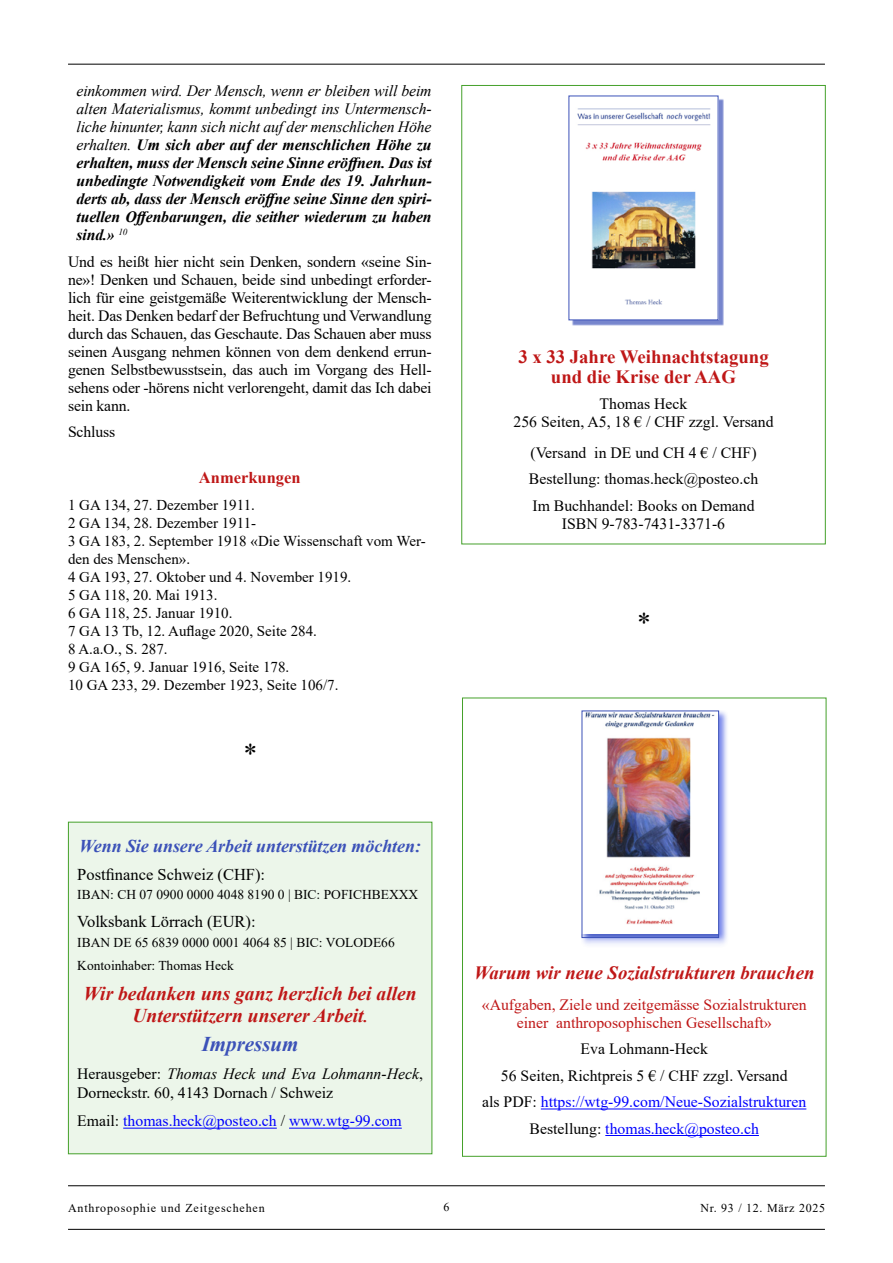
<style>
.page{position:relative;width:893px;height:1263px;background:#fff}
.page>*{position:absolute;margin:0;border:0;box-sizing:border-box;transform-origin:0 0}
.t1{font:27.75px "Times New Roman";color:#000}
.t2{font:italic 700 21px "Times New Roman";color:#3b51b8}
.t3{font:italic 700 19.5px/21.5px "Times New Roman";color:#bf1717;text-align:center}
.t4{font:700 18.75px/20.7px "Times New Roman";color:#bf1717;text-align:center}
.t5{font:italic 700 18.75px "Times New Roman";color:#bf1717}
.t6{font:italic 700 18px "Times New Roman";letter-spacing:-.005em;color:#3b51b8}
.t7{font:16.5px "Times New Roman";color:#000}
.t8{font:700 16.5px "Times New Roman";color:#bf1717}
.t9{font:15.75px/18px "Times New Roman";color:#000;text-align:justify}
.t10{font:italic 700 15.75px/18px "Times New Roman";letter-spacing:-.01em;color:#000;text-align:justify}
.t11{font:15.75px/18px "Times New Roman";color:#bf1717;text-align:center}
.t12{font:15.75px "Times New Roman";color:#00f}
.t13{font:15px/18px "Times New Roman";color:#000}
.t14{font:13.5px/23.7px "Times New Roman";color:#000}
.t15{font:12px "Times New Roman";letter-spacing:.07em;color:#000}
.s1{font-weight:400}
.s2{font-size:16.5px}
.s3{font-style:italic}
.s4{color:#000}
.s5{color:#00f}
</style>
<div class="page">
<hr style="left:68px;top:64px;width:757px;height:1px;background:#000">
<hr style="left:68px;top:1185px;width:757px;height:1px;background:#000">
<hr style="left:68px;top:1229px;width:757px;height:1px;background:#000">
<div style="left:572px;top:99px;width:152px;height:227px;background:#3b51b8;opacity:.7"></div>
<img style="left:572px;top:99px;width:144px;height:219px">
<hr style="left:541px;top:1108px;width:265px;height:1px;background:#00f">
<hr style="left:605px;top:1135px;width:154px;height:1px;background:#00f">
<div style="left:581px;top:710px;width:148px;height:238px;background:#384fe2;opacity:.7"></div>
<img style="left:584px;top:712px;width:133px;height:222px">
<div style="left:582px;top:710px;width:137px;height:228px;border:1px solid #3b51b8"></div>
<div style="left:68px;top:822px;width:364px;height:332px;background:#ecf6ea"></div>
<hr style="left:123px;top:1128px;width:154px;height:1px;background:#00f">
<hr style="left:289px;top:1128px;width:113px;height:1px;background:#00f">
<div style="left:68px;top:822px;width:364px;height:332px;border:1px solid #45a12b"></div>
<p class="t10" style="left:77px;top:81px;width:357px"><span class="s1">einkommen wird. Der Mensch, wenn er bleiben will beim alten Materialismus, kommt unbedingt ins Untermensch&shy;liche hinunter, kann sich nicht auf der menschlichen Höhe erhalten.</span> Um sich aber auf der menschlichen Höhe zu erhalten, muss der Mensch seine Sinne eröffnen. Das ist unbedingte Notwendigkeit vom Ende des 19. Jahrhun&shy;derts ab, dass der Mensch eröffne seine Sinne den spiri&shy;tuellen Offenbarungen, die seither wiederum zu haben sind.» <sup>10</sup></p>
<p class="t9" style="left:68px;top:252px;width:365px">Und es heißt hier nicht sein Denken, sondern «seine Sin&shy;ne»! Denken und Schauen, beide sind unbedingt erforder&shy;lich für eine geistgemäße Weiterentwicklung der Mensch&shy;heit. Das Denken bedarf der Befruchtung und Verwandlung durch das Schauen, das Geschaute. Das Schauen aber muss seinen Ausgang nehmen können von dem denkend errun&shy;genen Selbstbewusstsein, das auch im Vorgang des Hell&shy;sehens oder -hörens nicht verlorengeht, damit das Ich dabei sein kann.</p>
<p class="t9" style="left:68px;top:422px;width:49px">Schluss</p>
<p class="t8" style="left:199px;top:466px;width:103px">Anmerkungen</p>
<p class="t13" style="left:68px;top:495px;width:359px">1 GA 134, 27. Dezember 1911.<br>2 GA 134, 28. Dezember 1911-<br>3 GA 183, 2. September 1918 «Die Wissenschaft vom Wer&shy;den des Menschen».<br>4 GA 193, 27. Oktober und 4. November 1919.<br>5 GA 118, 20. Mai 1913.<br>6 GA 118, 25. Januar 1910.<br>7 GA 13 Tb, 12. Auflage 2020, Seite 284.<br>8 A.a.O., S. 287.<br>9 GA 165, 9. Januar 1916, Seite 178.<br>10 GA 233, 29. Dezember 1923, Seite 106/7.</p>
<h1 class="t1" style="left:244px;top:734px;width:15px">*</h1>
<p class="t6" style="left:79px;top:833px;width:343px">Wenn Sie unsere Arbeit unterstützen möchten:</p>
<p class="t7" style="left:77px;top:862px;width:189px">Postfinance Schweiz (CHF):</p>
<p class="t14" style="left:77px;top:882px;width:342px">IBAN: CH 07 0900 0000 4048 8190 0 | BIC: POFICHBEXXX</p>
<p class="t7" style="left:77px;top:910px;width:180px">Volksbank Lörrach (EUR):</p>
<p class="t14" style="left:77px;top:930px;width:319px">IBAN DE 65 6839 0000 0001 4064 85 | BIC: VOLODE66<br>Kontoinhaber: Thomas Heck</p>
<p class="t3" style="left:84px;top:983px;width:335px">Wir bedanken uns ganz herzlich bei allen<br>Unterstützern unserer Arbeit<span class="s2">.</span></p>
<h2 class="t2" style="left:202px;top:1029px;width:98px">Impressum</h2>
<p class="t9" style="left:77px;top:1063px;width:347px;line-height:19.5px">Herausgeber: <span class="s3">Thomas Heck und Eva Lohmann-Heck</span>,<br>Dorneckstr. 60, 4143 Dornach / Schweiz</p>
<p class="t12" style="left:77px;top:1110px;width:326px"><span class="s4">Email:</span> thomas.heck@posteo.ch <span class="s4">/</span> www.wtg-99.com</p>
<p class="t4" style="left:518px;top:345px;width:252px">3 x 33 Jahre Weihnachtstagung und die Krise der AAG</p>
<p class="t9" style="left:513px;top:394px;width:262px;text-align:center">Thomas Heck<br>256 Seiten, A5, 18 € / CHF zzgl. Versand</p>
<p class="t9" style="left:529px;top:439px;width:231px;line-height:26.5px">(Versand in DE und CH 4 € / CHF)<br>Bestellung: thomas.heck@posteo.ch Im Buchhandel: Books on Demand</p>
<p class="t9" style="left:562px;top:514px;width:165px">ISBN 9-783-7431-3371-6</p>
<h1 class="t1" style="left:637px;top:603px;width:15px">*</h1>
<p class="t5" style="left:474px;top:960px;width:342px">Warum wir neue Sozialstrukturen brauchen</p>
<p class="t11" style="left:482px;top:995px;width:327px">«Aufgaben, Ziele und zeitgemässe Sozialstrukturen einer anthroposophischen Gesellschaft»</p>
<p class="t9" style="left:482px;top:1035px;width:326px;line-height:26.5px;text-align:center">Eva Lohmann-Heck<br>56 Seiten, Richtpreis 5 € / CHF zzgl. Versand<br>als PDF: <span class="s5">https://wtg-99.com/Neue-Sozialstrukturen </span>Bestellung: <span class="s5">thomas.heck@posteo.ch</span></p>
<p class="t15" style="left:68px;top:1199px;width:198px">Anthroposophie und Zeitgeschehen</p>
<p class="t15" style="left:444px;top:1199px;width:7px">6</p>
<p class="t15" style="left:700px;top:1199px;width:126px">Nr. 93 / 12. März 2025</p>
</div>
